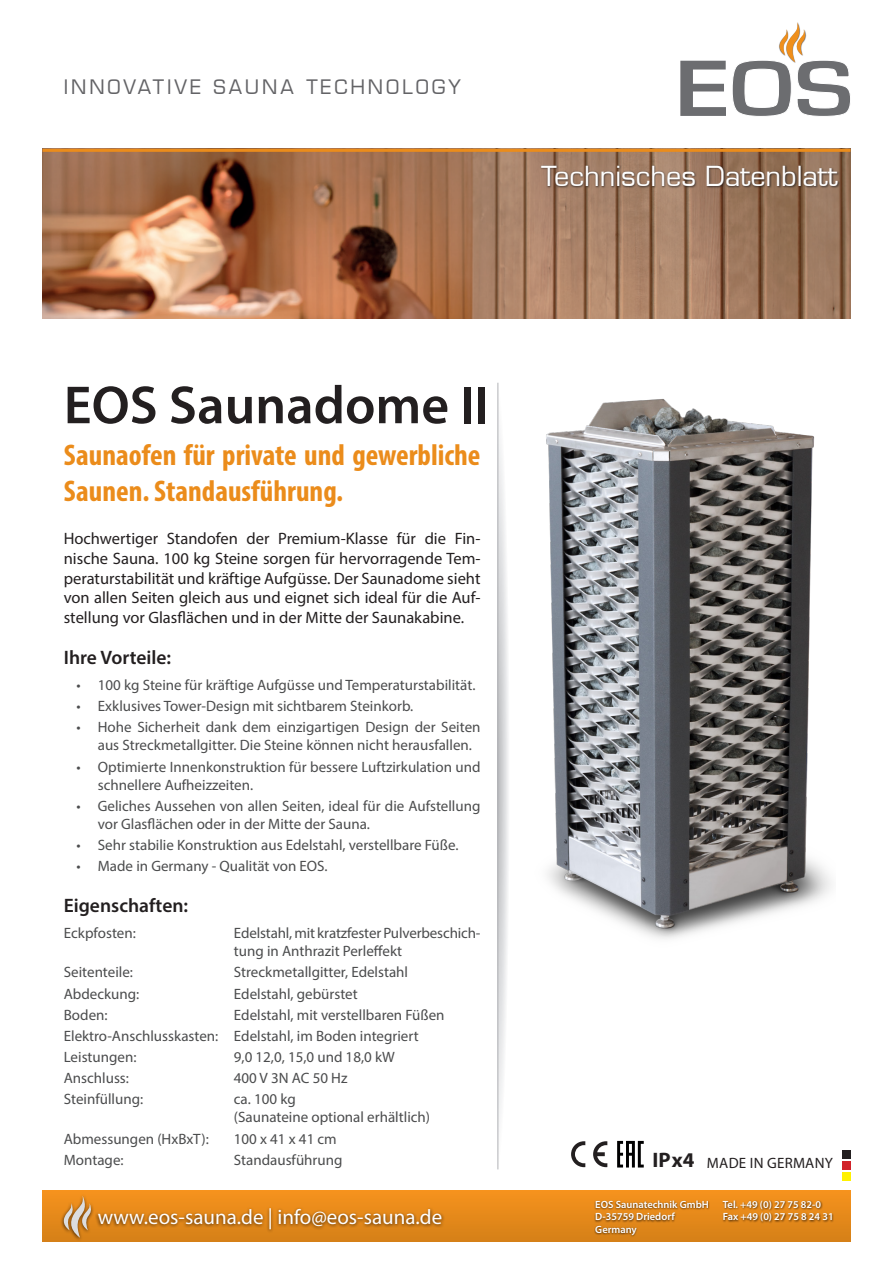
<style>
.page{position:relative;width:893px;height:1263px;background:#fff}
.page>*{position:absolute;margin:0;border:0;box-sizing:border-box;transform-origin:0 0}
.t1{font:600 54px "Myriad Pro";color:#231f20}
.t2{font:700 condensed 30px/36px "Myriad Pro";color:#eb8c1b}
.t3{font:27px "Eurostile LT";color:#fff}
.t4{font:21px "Myriad Pro";color:#fff}
.t5{font:700 21px "Myriad Pro";color:#231f20}
.Fließtest{font:600 19.5px "Myriad Pro";color:#231f20}
.t6{font:19.5px "Eurostile LT";letter-spacing:.15em;color:#636366}
.Fließtest-2{font:16.5px/19.8px "Myriad Pro";color:#231f20;text-align:justify}
.t7{font:15px/18px "Myriad Pro";color:#4b4c4d}
.t8{font:15px "Myriad Pro";letter-spacing:.02em;color:#231f20}
.t9{font:600 10.5px "Myriad Pro";color:#fff}
</style>
<div class="page">
<svg style="left:680px;top:61px;width:46px;height:55px"></svg>
<svg style="left:732px;top:22px;width:118px;height:94px"></svg>
<img style="left:43px;top:152px;width:807px;height:167px">
<hr style="left:43px;top:149px;width:807px;height:3px;background:#eb8c1b">
<div style="left:43px;top:1191px;width:807px;height:51px;background:linear-gradient(to bottom,#f6921d,#d58017)"></div>
<div style="left:95px;top:1206px;width:350px;height:28px;background:#231f20;opacity:.75"></div>
<div style="left:60px;top:1194px;width:34px;height:48px;background:#231f20;opacity:.75"></div>
<svg style="left:61px;top:1195px;width:31px;height:43px"></svg>
<div style="left:594px;top:1199px;width:239px;height:38px;background:#231f20;opacity:.75"></div>
<svg style="left:498px;top:383px;width:10px;height:786px"></svg>
<hr style="left:497px;top:383px;width:1px;height:786px;background:#b2b3b7">
<img style="left:546px;top:399px;width:286px;height:540px">
<div style="left:842px;top:1150px;width:8px;height:9px;background:#231f20"></div>
<div style="left:842px;top:1161px;width:8px;height:9px;background:#d1232a"></div>
<div style="left:842px;top:1172px;width:8px;height:8px;background:#fff101"></div>
<svg style="left:571px;top:1141px;width:14px;height:26px"></svg>
<svg style="left:593px;top:1141px;width:14px;height:26px"></svg>
<svg style="left:617px;top:1141px;width:27px;height:26px"></svg>
<div style="left:540px;top:165px;width:300px;height:24px;background:#231f20;opacity:.75"></div>
<h3 class="t6" style="left:64px;top:76px;width:398px">INNOVATIVE SAUNA TECHNOLOGY</h3>
<p class="t3" style="left:541px;top:160px;width:298px">Technisches Datenblatt</p>
<p class="t1" style="left:64px;top:371px;width:427px">EOS Saunadome II</p>
<p class="t2" style="left:64px;top:436px;width:418px">Saunaofen für private und gewerbliche<br>Saunen. Standausführung.</p>
<p class="Fließtest-2" style="left:64px;top:528px;width:418px">Hochwertiger Standofen der Premium-Klasse für die Fin&shy;nische Sauna. 100 kg Steine sorgen für hervorragende Tem&shy;peraturstabilität und kräftige Aufgüsse. Der Saunadome sieht von allen Seiten gleich aus und eignet sich ideal für die Auf&shy;stellung vor Glasflächen und in der Mitte der Saunakabine.</p>
<p class="Fließtest" style="left:64px;top:645px;width:109px">Ihre Vorteile:</p>
<p class="t7" style="left:77px;top:676px;width:400px">• 100 kg Steine für kräftige Aufgüsse und Temperaturstabilität.</p>
<p class="t7" style="left:77px;top:697px;width:338px">• Exklusives Tower-Design mit sichtbarem Steinkorb.</p>
<p class="t7" style="left:98px;top:718px;width:384px;text-indent:-21px">• Hohe Sicherheit dank dem einzigartigen Design der Seiten aus Streckmetallgitter. Die Steine können nicht herausfallen.</p>
<p class="t7" style="left:98px;top:757px;width:384px;text-indent:-21px">• Optimierte Innenkonstruktion für bessere Luftzirkulation und schnellere Aufheizzeiten.</p>
<p class="t7" style="left:98px;top:796px;width:384px;text-indent:-21px">• Geliches Aussehen von allen Seiten, ideal für die Aufstellung vor Glasflächen oder in der Mitte der Sauna.</p>
<p class="t7" style="left:77px;top:836px;width:384px">• Sehr stabilie Konstruktion aus Edelstahl, verstellbare Füße.</p>
<p class="t7" style="left:77px;top:857px;width:253px">• Made in Germany - Qualität von EOS.</p>
<p class="Fließtest" style="left:64px;top:893px;width:126px">Eigenschaften:</p>
<p class="t7" style="left:64px;top:924px;width:74px">Eckpfosten:</p>
<p class="t7" style="left:234px;top:924px;width:248px">Edelstahl, mit kratzfester Pulverbeschich&shy;tung in Anthrazit Perleffekt</p>
<p class="t7" style="left:64px;top:963px;width:71px">Seitenteile:</p>
<p class="t7" style="left:234px;top:963px;width:176px">Streckmetallgitter, Edelstahl</p>
<p class="t7" style="left:64px;top:984px;width:77px">Abdeckung:</p>
<p class="t7" style="left:234px;top:984px;width:125px">Edelstahl, gebürstet</p>
<p class="t7" style="left:64px;top:1005px;width:45px">Boden:</p>
<p class="t7" style="left:234px;top:1005px;width:212px">Edelstahl, mit verstellbaren Füßen</p>
<p class="t7" style="left:64px;top:1027px;width:356px">Elektro-Anschlusskasten: Edelstahl, im Boden integriert</p>
<p class="t7" style="left:64px;top:1048px;width:74px">Leistungen:</p>
<p class="t7" style="left:234px;top:1048px;width:162px">9,0 12,0, 15,0 und 18,0 kW</p>
<p class="t7" style="left:64px;top:1069px;width:67px">Anschluss:</p>
<p class="t7" style="left:234px;top:1069px;width:115px">400 V 3N AC 50 Hz</p>
<p class="t7" style="left:64px;top:1090px;width:81px">Steinfüllung:</p>
<p class="t7" style="left:234px;top:1090px;width:63px">ca. 100 kg</p>
<p class="t7" style="left:234px;top:1108px;width:198px">(Saunateine optional erhältlich)</p>
<p class="t7" style="left:64px;top:1129px;width:147px">Abmessungen (HxBxT):</p>
<p class="t7" style="left:234px;top:1129px;width:104px">100 x 41 x 41 cm</p>
<p class="t7" style="left:64px;top:1150px;width:61px">Montage:</p>
<p class="t7" style="left:234px;top:1150px;width:110px">Standausführung</p>
<h3 class="t4" style="left:98px;top:1204px;width:346px">www.eos-sauna.de | info@eos-sauna.de</h3>
<p class="t5" style="left:652px;top:1146px;width:44px">IP x4</p>
<p class="t8" style="left:707px;top:1153px;width:127px">MADE IN GERMANY</p>
<p class="t9" style="left:595px;top:1197px;width:115px">EOS Saunatechnik GmbH</p>
<p class="t9" style="left:723px;top:1197px;width:100px">Tel. +49 (0) 27 75 82-0</p>
<p class="t9" style="left:595px;top:1210px;width:81px">D-35759 Driedorf</p>
<p class="t9" style="left:723px;top:1210px;width:112px">Fax +49 (0) 27 75 8 24 31</p>
<p class="t9" style="left:595px;top:1222px;width:43px">Germany</p>
</div>
